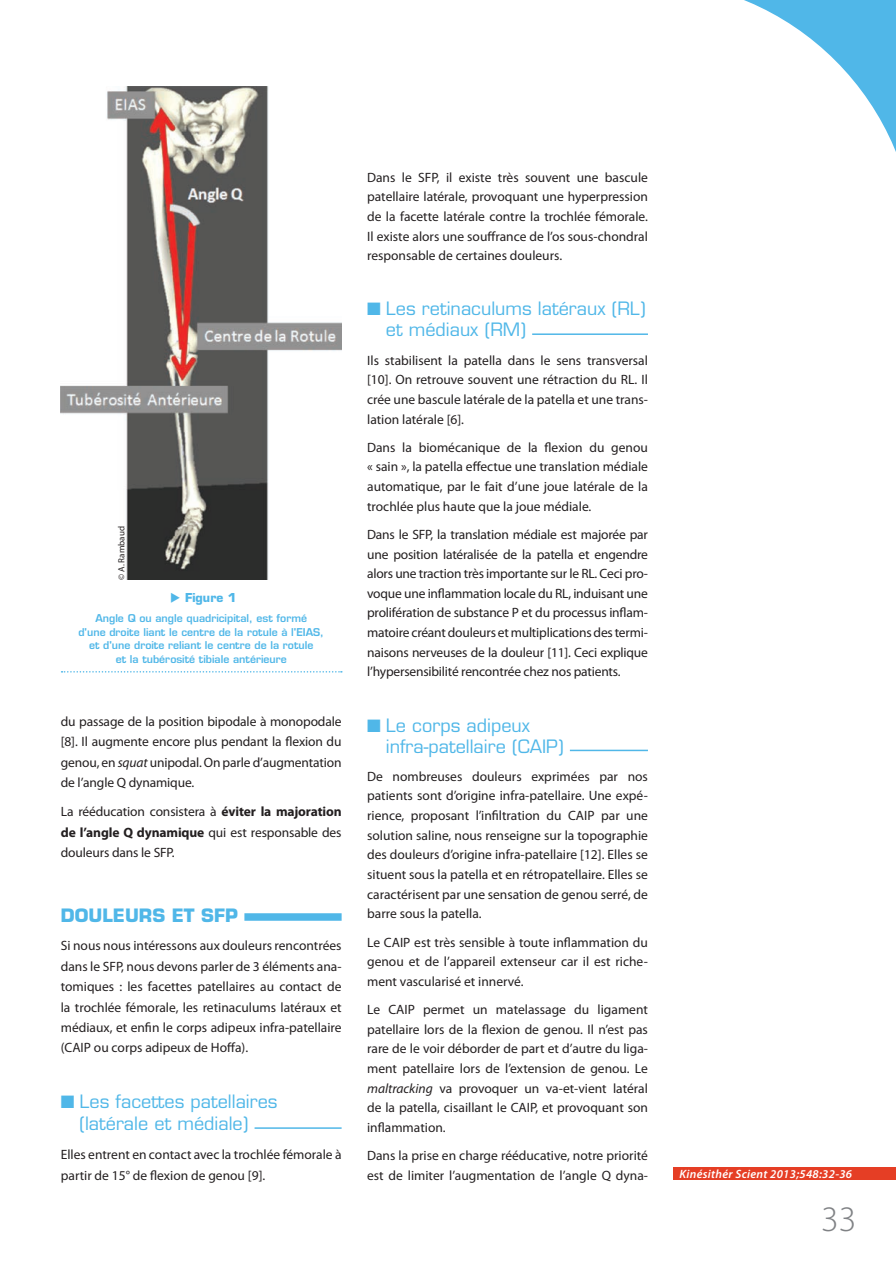
<style>
.page{position:relative;width:896px;height:1266px;background:#fff}
.page>*{position:absolute;margin:0;border:0;box-sizing:border-box;transform-origin:0 0}
.t1{font:300 36px "Myriad Pro";color:#808285}
.t2{font:18px/21.1px "Eurostile";color:#50b7e8}
.t3{font:700 18px "Eurostile";color:#50b7e8}
.t4{font:13.5px/19.6px "Myriad Pro";color:#231f20;text-align:justify}
.t5{font:italic 600 12px "Myriad Pro";letter-spacing:.025em;color:#fff}
.t6{font:700 12px "Eurostile";color:#50b7e8}
.t7{font:600 10.5px/13.5px "Eurostile";color:#50b7e8;text-align:center}
.t8{font:9px "Myriad Pro";color:#231f20}
.s1{font-style:italic}
.s2{font-weight:700}
</style>
<div class="page">
<svg style="left:744px;top:0;width:151px;height:150px"></svg>
<div style="left:673px;top:1166px;width:222px;height:13px;background:#e53e25"></div>
<div style="left:244px;top:913px;width:97px;height:7px;background:#50b7e8"></div>
<hr style="left:254px;top:1127px;width:87px;height:1px;background:#50b7e8">
<hr style="left:532px;top:333px;width:116px;height:2px;background:#50b7e8">
<hr style="left:570px;top:749px;width:78px;height:2px;background:#50b7e8">
<svg style="left:62px;top:671px;width:280px;height:1px"></svg>
<img style="left:61px;top:86px;width:280px;height:493px">
<p class="t8" style="left:116px;top:580px;width:55px;rotate:-90deg">© A. Rambaud</p>
<p class="t6" style="left:185px;top:590px;width:53px">Figure 1</p>
<p class="t7" style="left:78px;top:611px;width:247px">Angle Q ou angle quadricipital, est formé<br>d'une droite liant le centre de la rotule à l'EIAS, et d'une droite reliant le centre de la rotule<br>et la tubérosité tibiale antérieure</p>
<p class="t4" style="left:61px;top:711px;width:282px;line-height:20.4px">du passage de la position bipodale à monopodale [8]. Il augmente encore plus pendant la flexion du genou, en <span class="s1">squat</span> unipodal. On parle d’augmentation de l’angle Q dynamique.</p>
<p class="t4" style="left:61px;top:801px;width:282px;line-height:20.4px">La rééducation consistera à <span class="s2">éviter la majoration de l’angle Q dynamique</span> qui est responsable des douleurs dans le SFP.</p>
<h2 class="t3" style="left:61px;top:903px;width:179px">DOULEURS ET SFP</h2>
<p class="t4" style="left:61px;top:935px;width:282px;line-height:20.4px">Si nous nous intéressons aux douleurs rencontrées dans le SFP, nous devons parler de 3 éléments ana&shy;tomiques : les facettes patellaires au contact de la trochlée fémorale, les retinaculums latéraux et médiaux, et enfin le corps adipeux infra-patellaire (CAIP ou corps adipeux de Hoffa).</p>
<h2 class="t2" style="left:61px;top:1090px;width:218px;line-height:21.9px;text-align:center">■ Les facettes patellaires (latérale et médiale)</h2>
<p class="t4" style="left:61px;top:1144px;width:282px;line-height:20.4px">Elles entrent en contact avec la trochlée fémorale à partir de 15° de flexion de genou [9].</p>
<p class="t4" style="left:367px;top:167px;width:282px">Dans le SFP, il existe très souvent une bascule patellaire latérale, provoquant une hyperpression de la facette latérale contre la trochlée fémorale.<br>Il existe alors une souffrance de l’os sous-chondral responsable de certaines douleurs.</p>
<h2 class="t2" style="left:386px;top:298px;width:261px;text-indent:-19px">■ Les retinaculums latéraux (RL) et médiaux (RM)</h2>
<p class="t4" style="left:367px;top:350px;width:282px">Ils stabilisent la patella dans le sens transversal [10]. On retrouve souvent une rétraction du RL. Il crée une bascule latérale de la patella et une trans&shy;lation latérale [6].</p>
<p class="t4" style="left:367px;top:437px;width:282px">Dans la biomécanique de la flexion du genou « sain », la patella effectue une translation médiale automatique, par le fait d’une joue latérale de la trochlée plus haute que la joue médiale.</p>
<p class="t4" style="left:367px;top:524px;width:282px">Dans le SFP, la translation médiale est majorée par une position latéralisée de la patella et engendre alors une traction très importante sur le RL. Ceci pro&shy;voque une inflammation locale du RL, induisant une prolifération de substance P et du processus inflam&shy;matoire créant douleurs et multiplications des termi&shy;naisons nerveuses de la douleur [11]. Ceci explique l’hypersensibilité rencontrée chez nos patients.</p>
<h2 class="t2" style="left:386px;top:714px;width:179px;text-indent:-19px">■ Le corps adipeux infra-patellaire (CAIP)</h2>
<p class="t4" style="left:367px;top:766px;width:282px">De nombreuses douleurs exprimées par nos patients sont d’origine infra-patellaire. Une expé&shy;rience, proposant l’infiltration du CAIP par une solution saline, nous renseigne sur la topographie des douleurs d’origine infra-patellaire [12]. Elles se situent sous la patella et en rétropatellaire. Elles se caractérisent par une sensation de genou serré, de barre sous la patella.</p>
<p class="t4" style="left:367px;top:932px;width:282px">Le CAIP est très sensible à toute inflammation du genou et de l’appareil extenseur car il est riche&shy;ment vascularisé et innervé.</p>
<p class="t4" style="left:367px;top:999px;width:282px">Le CAIP permet un matelassage du ligament patellaire lors de la flexion de genou. Il n’est pas rare de le voir déborder de part et d’autre du liga&shy;ment patellaire lors de l’extension de genou. Le <span class="s1">maltracking</span> va provoquer un va-et-vient latéral de la patella, cisaillant le CAIP, et provoquant son inflammation.</p>
<p class="t4" style="left:367px;top:1145px;width:282px">Dans la prise en charge rééducative, notre priorité est de limiter l’augmentation de l’angle Q dyna-</p>
<p class="t5" style="left:679px;top:1165px;width:174px">Kinésithér Scient 2013;548:32-36</p>
<h1 class="t1" style="left:821px;top:1196px;width:37px">33</h1>
</div>
